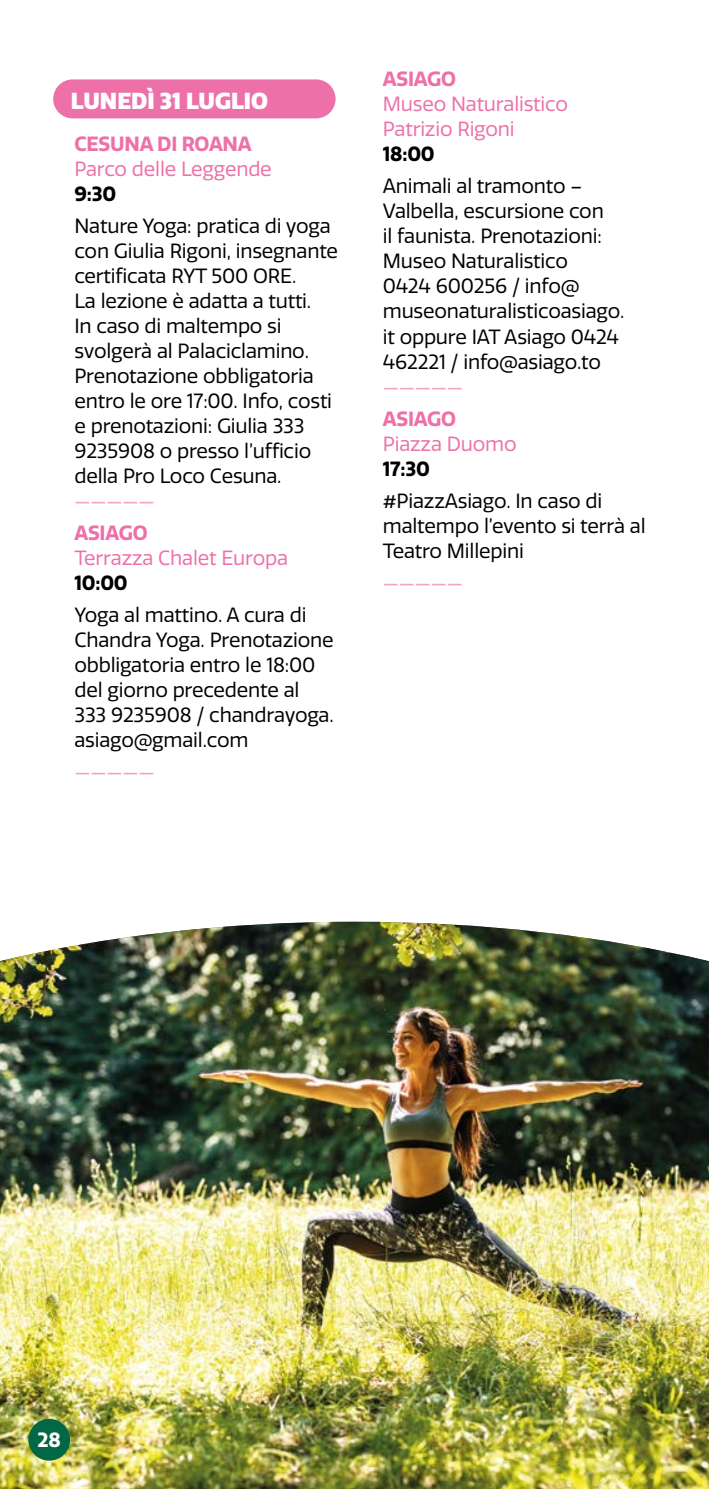
<style>
.page{position:relative;width:709px;height:1489px;background:#fff}
.page>*{position:absolute;margin:0;border:0;box-sizing:border-box;transform-origin:0 0}
.t1{font:900 22.5px "Quatro";color:#fff}
.t2{font:20px/25px "Quatro";letter-spacing:-.01em;color:#000}
.t3{font:20px/25px "Quatro";letter-spacing:-.01em;color:#ed71a8}
.t4{font:700 20px "Quatro";letter-spacing:-.01em;color:#ed71a8}
.t5{font:20px "Quatro";color:#f3a3c7}
.t6{font:700 20px "Quatro";letter-spacing:-.01em;color:#000}
.t7{font:700 20px "Quatro";color:#fff}
</style>
<div class="page">
<div style="left:53px;top:79px;width:282px;height:39px;background:#ed71a8;border-radius:19px"></div>
<img style="left:0;top:921px;width:709px;height:567px">
<div style="left:28px;top:1418px;width:42px;height:42px;background:#006844;border-radius:50%"></div>
<p class="t1" style="left:71px;top:87px;width:199px">LUNEDÌ 31 LUGLIO</p>
<p class="t4" style="left:74px;top:132px;width:179px">CESUNA DI ROANA</p>
<p class="t3" style="left:74px;top:156px;width:199px">Parco delle Leggende</p>
<p class="t6" style="left:74px;top:182px;width:43px">9:30</p>
<p class="t2" style="left:74px;top:213px;width:265px">Nature Yoga: pratica di yoga con Giulia Rigoni, insegnante certificata RYT 500 ORE.<br>La lezione è adatta a tutti.<br>In caso di maltempo si svolgerà al Palaciclamino.<br>Prenotazione obbligatoria entro le ore 17:00. Info, costi e prenotazioni: Giulia 333<br>9235908 o presso l’ufficio della Pro Loco Cesuna.</p>
<p class="t5" style="left:74px;top:489px;width:82px">—————</p>
<p class="t4" style="left:74px;top:521px;width:75px">ASIAGO</p>
<p class="t3" style="left:74px;top:545px;width:215px">Terrazza Chalet Europa</p>
<p class="t6" style="left:74px;top:571px;width:55px">10:00</p>
<p class="t2" style="left:74px;top:602px;width:261px">Yoga al mattino. A cura di<br>Chandra Yoga. Prenotazione obbligatoria entro le 18:00 del giorno precedente al<br>333 9235908 / chandrayoga. asiago@gmail.com</p>
<p class="t5" style="left:74px;top:760px;width:82px">—————</p>
<p class="t4" style="left:383px;top:67px;width:75px">ASIAGO</p>
<p class="t3" style="left:383px;top:92px;width:187px">Museo Naturalistico<br>Patrizio Rigoni</p>
<p class="t6" style="left:383px;top:142px;width:53px">18:00</p>
<p class="t2" style="left:383px;top:174px;width:243px">Animali al tramonto –<br>Valbella, escursione con<br>il faunista. Prenotazioni:<br>Museo Naturalistico<br>0424 600256 / info@ museonaturalisticoasiago. it oppure IAT Asiago 0424<br>462221 / info@asiago.to</p>
<p class="t5" style="left:383px;top:375px;width:82px">—————</p>
<p class="t4" style="left:383px;top:406px;width:75px">ASIAGO</p>
<p class="t3" style="left:383px;top:431px;width:135px">Piazza Duomo</p>
<p class="t6" style="left:383px;top:456px;width:48px">17:30</p>
<p class="t2" style="left:383px;top:488px;width:264px">#PiazzAsiago. In caso di maltempo l’evento si terrà al<br>Teatro Millepini</p>
<p class="t5" style="left:383px;top:571px;width:82px">—————</p>
<p class="t7" style="left:38px;top:1427px;width:25px">28</p>
</div>
